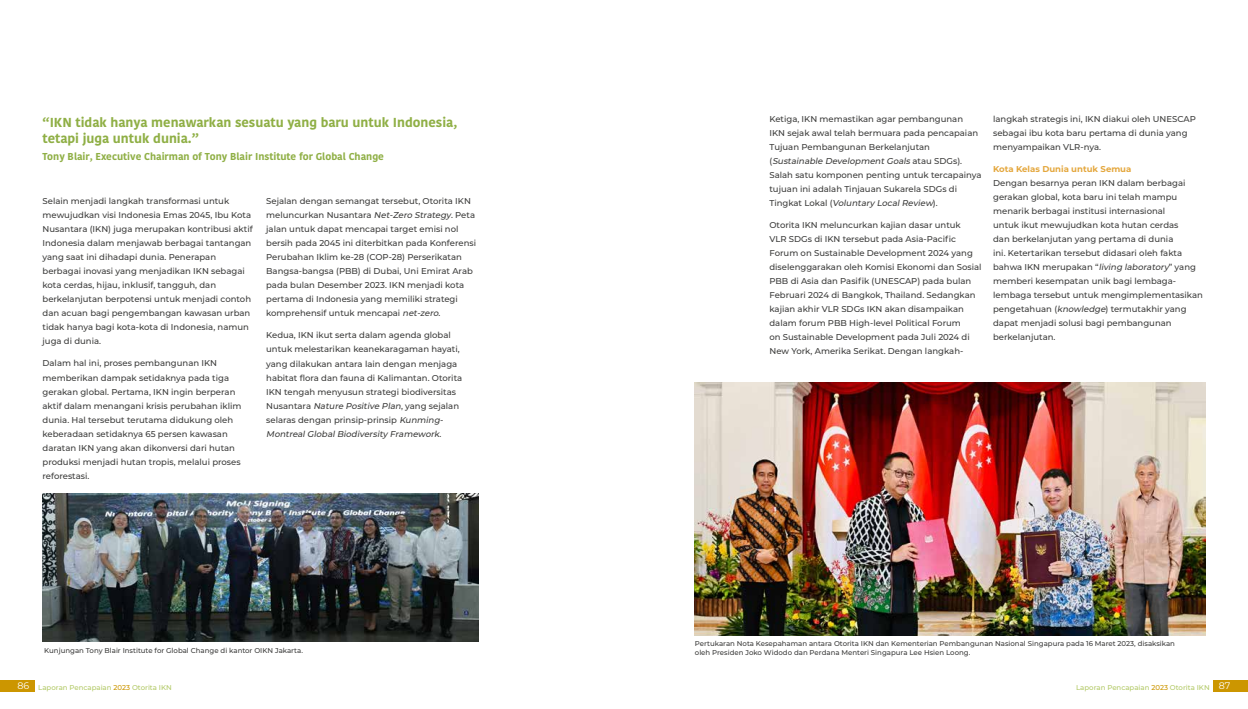
<style>
.page{position:relative;width:1248px;height:709px;background:#fff}
.page>*{position:absolute;margin:0;border:0;box-sizing:border-box;transform-origin:0 0}
.t1{font:700 13px/15.6px "Kohinoor Devanagari";color:#8faf45}
.t2{font:700 10px "Kohinoor Devanagari";color:#8faf45}
.t3{font:500 8.5px/14px "Montserrat";color:#3c3c3b}
.t4{font:700 8.5px "Montserrat";color:#e4a73d}
.t5{font:500 7px "Montserrat";color:#3c3c3b}
.t6{font:500 7px "Montserrat";color:#b2c966}
.s1{font-style:italic}
.s2{font-weight:400;font-size:9.5px;color:#fff}
.s3{color:#cc9600}
</style>
<div class="page">
<img style="left:694px;top:383px;width:511px;height:252px">
<img style="left:43px;top:494px;width:435px;height:147px">
<div style="left:0;top:680px;width:34px;height:12px;background:#cc9600"></div>
<div style="left:1213px;top:680px;width:34px;height:12px;background:#cc9600"></div>
<h1 class="t1" style="left:43px;top:114px;width:416px">“IKN tidak hanya menawarkan sesuatu yang baru untuk Indonesia, tetapi juga untuk dunia.”</h1>
<p class="t2" style="left:43px;top:148px;width:343px">Tony Blair, Executive Chairman of Tony Blair Institute for Global Change</p>
<p class="t3" style="left:43px;top:193px;width:212px">Selain menjadi langkah transformasi untuk mewujudkan visi Indonesia Emas 2045, Ibu Kota Nusantara (IKN) juga merupakan kontribusi aktif Indonesia dalam menjawab berbagai tantangan yang saat ini dihadapi dunia. Penerapan berbagai inovasi yang menjadikan IKN sebagai kota cerdas, hijau, inklusif, tangguh, dan berkelanjutan berpotensi untuk menjadi contoh dan acuan bagi pengembangan kawasan urban tidak hanya bagi kota-kota di Indonesia, namun juga di dunia.</p>
<p class="t3" style="left:43px;top:356px;width:200px">Dalam hal ini, proses pembangunan IKN memberikan dampak setidaknya pada tiga gerakan global. Pertama, IKN ingin berperan aktif dalam menangani krisis perubahan iklim dunia. Hal tersebut terutama didukung oleh keberadaan setidaknya 65 persen kawasan daratan IKN yang akan dikonversi dari hutan produksi menjadi hutan tropis, melalui proses reforestasi.</p>
<p class="t3" style="left:266px;top:193px;width:211px">Sejalan dengan semangat tersebut, Otorita IKN meluncurkan Nusantara <span class="s1">Net-Zero Strategy</span>. Peta jalan untuk dapat mencapai target emisi nol bersih pada 2045 ini diterbitkan pada Konferensi Perubahan Iklim ke-28 (COP-28) Perserikatan Bangsa-bangsa (PBB) di Dubai, Uni Emirat Arab pada bulan Desember 2023. IKN menjadi kota pertama di Indonesia yang memiliki strategi komprehensif untuk mencapai <span class="s1">net-zero</span>.</p>
<p class="t3" style="left:266px;top:328px;width:197px">Kedua, IKN ikut serta dalam agenda global untuk melestarikan keanekaragaman hayati, yang dilakukan antara lain dengan menjaga habitat flora dan fauna di Kalimantan. Otorita IKN tengah menyusun strategi biodiversitas Nusantara <span class="s1">Nature Positive Plan</span>, yang sejalan selaras dengan prinsip-prinsip <span class="s1">Kunming-MontrealGlobalBiodiversity Framework</span>.</p>
<p class="t3" style="left:769px;top:111px;width:213px">Ketiga, IKN memastikan agar pembangunan<br>IKN sejak awal telah bermuara pada pencapaian Tujuan Pembangunan Berkelanjutan<br>( <span class="s1">Sustainable DevelopmentGoals</span> a t a u S D G s) .<br>Salah satu komponen penting untuk tercapainya tujuan ini adalah Tinjauan Sukarela SDGs di<br>Ti n g ka t Lo ka l (<span class="s1">Voluntary LocalReview</span>) .</p>
<p class="t3" style="left:769px;top:218px;width:213px">Otorita IKN meluncurkan kajian dasar untuk<br>VLR SDGs di IKN tersebut pada Asia-Pacific Forum on Sustainable Development 2024 yang diselenggarakan oleh Komisi Ekonomi dan Sosial PBB di Asia dan Pasifik (UNESCAP) pada bulan Februari 2024 di Bangkok, Thailand. Sedangkan kajian akhir VLR SDGs IKN akan disampaikan dalam forum PBB High-level Political Forum<br>on Sustainable Development pada Juli 2024 di New York, Amerika Serikat. Dengan langkah-</p>
<p class="t3" style="left:993px;top:111px;width:204px">langkah strategis ini, IKN diakui oleh UNESCAP sebagai ibu kota baru pertama di dunia yang menyampaikan VLR-nya.</p>
<p class="t4" style="left:993px;top:163px;width:140px">Kota Kelas Dunia untuk Semua</p>
<p class="t3" style="left:993px;top:176px;width:211px">Dengan besarnya peran IKN dalam berbagai gerakan global, kota baru ini telah mampu menarik berbagai institusi internasional<br>untuk ikut mewujudkan kota hutan cerdas<br>dan berkelanjutan yang pertama di dunia<br>ini. Ketertarikan tersebut didasari oleh fakta bahwa IKN merupakan “<span class="s1">living laboratory</span>” yang memberi kesempatan unik bagi lembaga&shy;lembaga tersebut untuk mengimplementasikan pengetahuan (<span class="s1">knowledge</span>) termutakhir yang dapat menjadi solusi bagi pembangunan berkelanjutan.</p>
<p class="t5" style="left:694px;top:639px;width:481px">Pertukaran Nota Kesepahaman antara Otorita IKN dan Kementerian Pembangunan Nasional Singapura pada 16 Maret 2023, disaksikan</p>
<p class="t5" style="left:44px;top:645px;width:260px">Kunjungan Tony Blair Institute for Global Change di kantor OIKN Jakarta.</p>
<p class="t5" style="left:694px;top:648px;width:277px">oleh Presiden Joko Widodo dan Perdana Menteri Singapura Lee Hsien Loong.</p>
<p class="t6" style="left:17px;top:682px;width:156px"><span class="s2">86</span> Laporan Pencapaian <span class="s3">2023</span> Otorita IKN</p>
<p class="t6" style="left:1075px;top:682px;width:156px">Laporan Pencapaian <span class="s3">2023</span> Otorita IKN <span class="s2">87</span></p>
</div>
